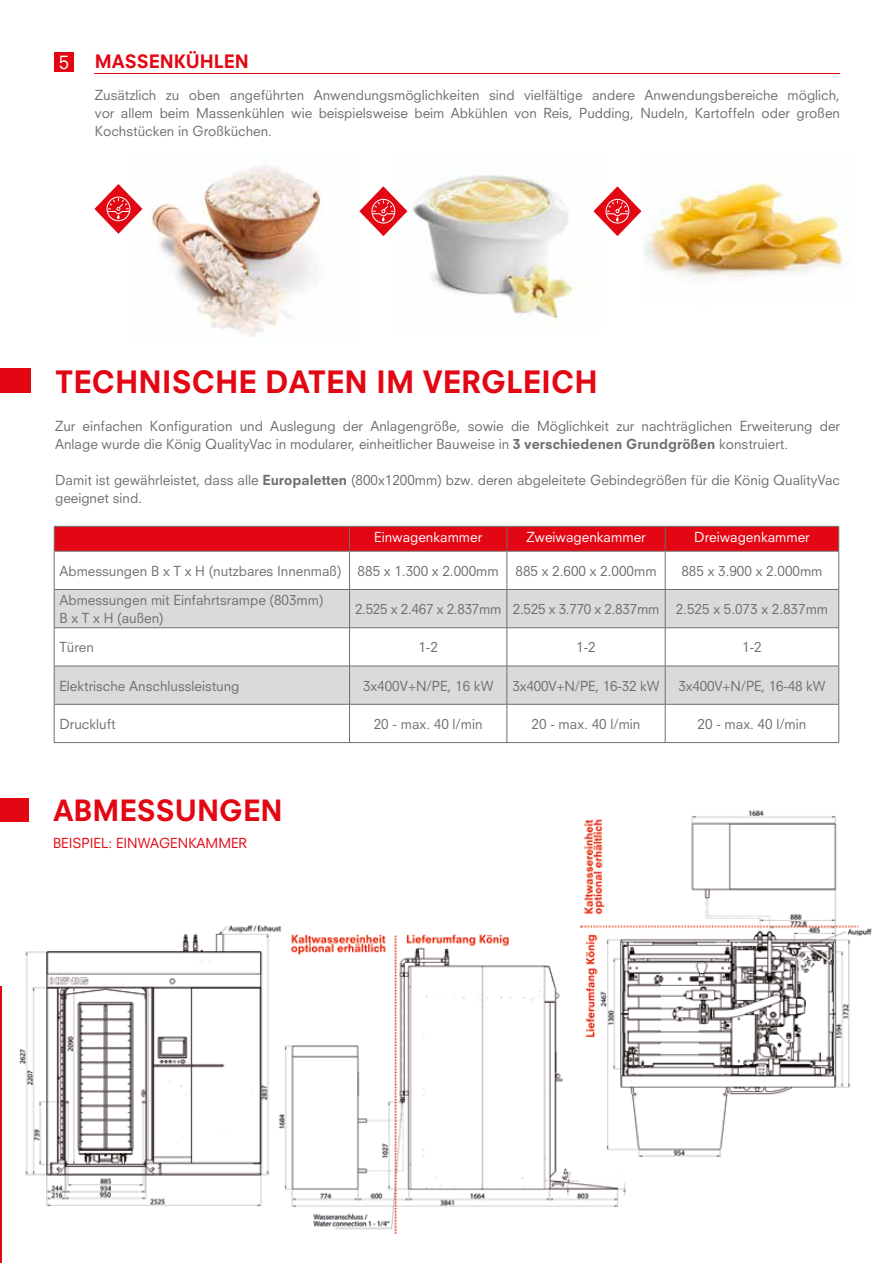
<style>
.page{position:relative;width:893px;height:1263px;background:#fff}
.page>*{position:absolute;margin:0;border:0;box-sizing:border-box;transform-origin:0 0}
.t1{font:800 30px "Neuzeit S";color:#e30613}
.t2{font:800 28.5px "Neuzeit S";color:#e30613}
.t3{font:800 18px "Neuzeit S";color:#e30613}
.t4{font:18px "Neuzeit S";color:#fdfdfd}
.t5{font:13.5px/18px "Neuzeit S";color:#706f6f}
.t6{font:13.5px "Neuzeit S";letter-spacing:-.02em;color:#706f6f}
.t7{font:13.5px "Neuzeit S";color:#fff}
.t8{font:13.5px "Neuzeit S";color:#e30613}
.s1{font-weight:800}
</style>
<div class="page">
<div style="left:0;top:798px;width:28px;height:23px;background:#e30613"></div>
<div style="left:0;top:369px;width:31px;height:24px;background:#e30613"></div>
<svg style="left:55px;top:590px;width:783px;height:114px;fill:#dadada"></svg>
<svg style="left:54px;top:526px;width:785px;height:25px;background:#dd0b18"></svg>
<hr style="left:349px;top:551px;width:1px;height:38px;background:#706f6f">
<hr style="left:349px;top:590px;width:1px;height:37px;background:#706f6f">
<hr style="left:507px;top:551px;width:1px;height:38px;background:#706f6f">
<hr style="left:507px;top:590px;width:1px;height:37px;background:#706f6f">
<hr style="left:54px;top:627px;width:296px;height:1px;background:#706f6f">
<hr style="left:349px;top:628px;width:1px;height:38px;background:#706f6f">
<hr style="left:350px;top:627px;width:157px;height:1px;background:#706f6f">
<hr style="left:507px;top:628px;width:1px;height:38px;background:#706f6f">
<hr style="left:507px;top:627px;width:158px;height:1px;background:#706f6f">
<hr style="left:665px;top:627px;width:174px;height:1px;background:#706f6f">
<hr style="left:54px;top:666px;width:296px;height:1px;background:#706f6f">
<hr style="left:349px;top:666px;width:1px;height:38px;background:#706f6f">
<hr style="left:350px;top:666px;width:157px;height:1px;background:#706f6f">
<hr style="left:507px;top:666px;width:1px;height:38px;background:#706f6f">
<hr style="left:507px;top:666px;width:158px;height:1px;background:#706f6f">
<hr style="left:665px;top:666px;width:174px;height:1px;background:#706f6f">
<hr style="left:349px;top:704px;width:1px;height:38px;background:#706f6f">
<hr style="left:507px;top:704px;width:1px;height:38px;background:#706f6f">
<hr style="left:54px;top:704px;width:296px;height:1px;background:#706f6f">
<hr style="left:54px;top:742px;width:296px;height:1px;background:#706f6f">
<hr style="left:350px;top:704px;width:157px;height:1px;background:#706f6f">
<hr style="left:350px;top:742px;width:157px;height:1px;background:#706f6f">
<hr style="left:507px;top:704px;width:158px;height:1px;background:#706f6f">
<hr style="left:665px;top:704px;width:174px;height:1px;background:#706f6f">
<hr style="left:507px;top:742px;width:158px;height:1px;background:#706f6f">
<hr style="left:665px;top:742px;width:174px;height:1px;background:#706f6f">
<hr style="left:54px;top:551px;width:296px;height:1px;background:#706f6f">
<hr style="left:54px;top:551px;width:1px;height:38px;background:#706f6f">
<hr style="left:350px;top:551px;width:157px;height:1px;background:#706f6f">
<hr style="left:507px;top:551px;width:158px;height:1px;background:#706f6f">
<hr style="left:665px;top:551px;width:174px;height:1px;background:#706f6f">
<hr style="left:665px;top:551px;width:1px;height:38px;background:#706f6f">
<hr style="left:838px;top:551px;width:1px;height:38px;background:#706f6f">
<hr style="left:54px;top:589px;width:296px;height:1px;background:#706f6f">
<hr style="left:54px;top:590px;width:1px;height:37px;background:#706f6f">
<hr style="left:350px;top:589px;width:157px;height:1px;background:#706f6f">
<hr style="left:507px;top:589px;width:158px;height:1px;background:#706f6f">
<hr style="left:665px;top:589px;width:174px;height:1px;background:#706f6f">
<hr style="left:665px;top:590px;width:1px;height:37px;background:#706f6f">
<hr style="left:838px;top:590px;width:1px;height:37px;background:#706f6f">
<hr style="left:54px;top:628px;width:1px;height:38px;background:#706f6f">
<hr style="left:665px;top:628px;width:1px;height:38px;background:#706f6f">
<hr style="left:838px;top:628px;width:1px;height:38px;background:#706f6f">
<hr style="left:54px;top:666px;width:1px;height:38px;background:#706f6f">
<hr style="left:665px;top:666px;width:1px;height:38px;background:#706f6f">
<hr style="left:838px;top:666px;width:1px;height:38px;background:#706f6f">
<hr style="left:54px;top:704px;width:1px;height:38px;background:#706f6f">
<hr style="left:665px;top:704px;width:1px;height:38px;background:#706f6f">
<hr style="left:838px;top:704px;width:1px;height:38px;background:#706f6f">
<hr style="left:94px;top:73px;width:746px;height:1px;background:#e30613">
<div style="left:54px;top:52px;width:20px;height:20px;background:#e30613"></div>
<img style="left:142px;top:165px;width:180px;height:172px">
<img style="left:407px;top:170px;width:187px;height:155px">
<svg style="left:95px;top:184px;width:47px;height:50px"></svg>
<svg style="left:359px;top:186px;width:48px;height:50px"></svg>
<svg style="left:594px;top:186px;width:47px;height:50px"></svg>
<hr style="left:0;top:986px;width:1px;height:277px;background:#e30613">
<img style="left:643px;top:173px;width:205px;height:104px">
<img style="left:19px;top:925px;width:607px;height:308px">
<img style="left:579px;top:810px;width:293px;height:372px">
<h3 class="t4" style="left:59px;top:52px;width:12px">5</h3>
<h3 class="t3" style="left:95px;top:50px;width:156px">MASSENKÜHLEN</h3>
<p class="t5" style="left:95px;top:86px;width:747px;text-align:justify">Zusätzlich zu oben angeführten Anwendungsmöglichkeiten sind vielfältige andere Anwendungsbereiche möglich, vor allem beim Massenkühlen wie beispielsweise beim Abkühlen von Reis, Pudding, Nudeln, Kartoffeln oder großen Kochstücken in Großküchen.</p>
<h1 class="t1" style="left:55px;top:364px;width:544px">TECHNISCHE DATEN IM VERGLEICH</h1>
<p class="t5" style="left:55px;top:417px;width:786px">Zur einfachen Konfiguration und Auslegung der Anlagengröße, sowie die Möglichkeit zur nachträglichen Erweiterung der<br>Anlage wurde die König QualityVac in modularer, einheitlicher Bauweise in <span class="s1">3 verschiedenen Grundgrößen</span> konstruiert.</p>
<p class="t5" style="left:55px;top:471px;width:786px">Damit ist gewährleistet, dass alle <span class="s1">Europaletten</span> (800x1200mm) bzw. deren abgeleitete Gebindegrößen für die König QualityVac geeignet sind.</p>
<p class="t7" style="left:374px;top:529px;width:110px">Einwagenkammer</p>
<p class="t7" style="left:526px;top:529px;width:121px">Zweiwagenkammer</p>
<p class="t7" style="left:694px;top:529px;width:117px">Dreiwagenkammer</p>
<p class="t5" style="left:59px;top:562px;width:599px">Abmessungen B x T x H (nutzbares Innenmaß) 885 x 1.300 x 2.000mm 885 x 2.600 x 2.000mm</p>
<p class="t5" style="left:681px;top:562px;width:143px">885 x 3.900 x 2.000mm</p>
<p class="t5" style="left:59px;top:591px;width:266px">Abmessungen mit Einfahrtsrampe (803mm)<br>B x T x H (außen)</p>
<p class="t6" style="left:355px;top:601px;width:475px">2.525 x 2.467 x 2.837mm 2.525 x 3.770 x 2.837mm 2.525 x 5.073 x 2.837mm</p>
<p class="t5" style="left:59px;top:638px;width:36px">Türen</p>
<p class="t5" style="left:418px;top:638px;width:21px">1-2</p>
<p class="t5" style="left:576px;top:638px;width:21px">1-2</p>
<p class="t5" style="left:742px;top:638px;width:21px">1-2</p>
<p class="t5" style="left:59px;top:676px;width:182px">Elektrische Anschlussleistung</p>
<p class="t5" style="left:363px;top:676px;width:132px">3x400V+N/PE, 16 kW</p>
<p class="t5" style="left:512px;top:676px;width:149px">3x400V+N/PE, 16-32 kW</p>
<p class="t5" style="left:678px;top:676px;width:149px">3x400V+N/PE, 16-48 kW</p>
<p class="t5" style="left:59px;top:715px;width:58px">Druckluft</p>
<p class="t5" style="left:374px;top:715px;width:110px">20 - max. 40 l/min</p>
<p class="t5" style="left:532px;top:715px;width:110px">20 - max. 40 l/min</p>
<p class="t5" style="left:698px;top:715px;width:110px">20 - max. 40 l/min</p>
<h2 class="t2" style="left:53px;top:793px;width:231px">ABMESSUNGEN</h2>
<p class="t8" style="left:53px;top:835px;width:195px">BEISPIEL: EINWAGENKAMMER</p>
</div>
